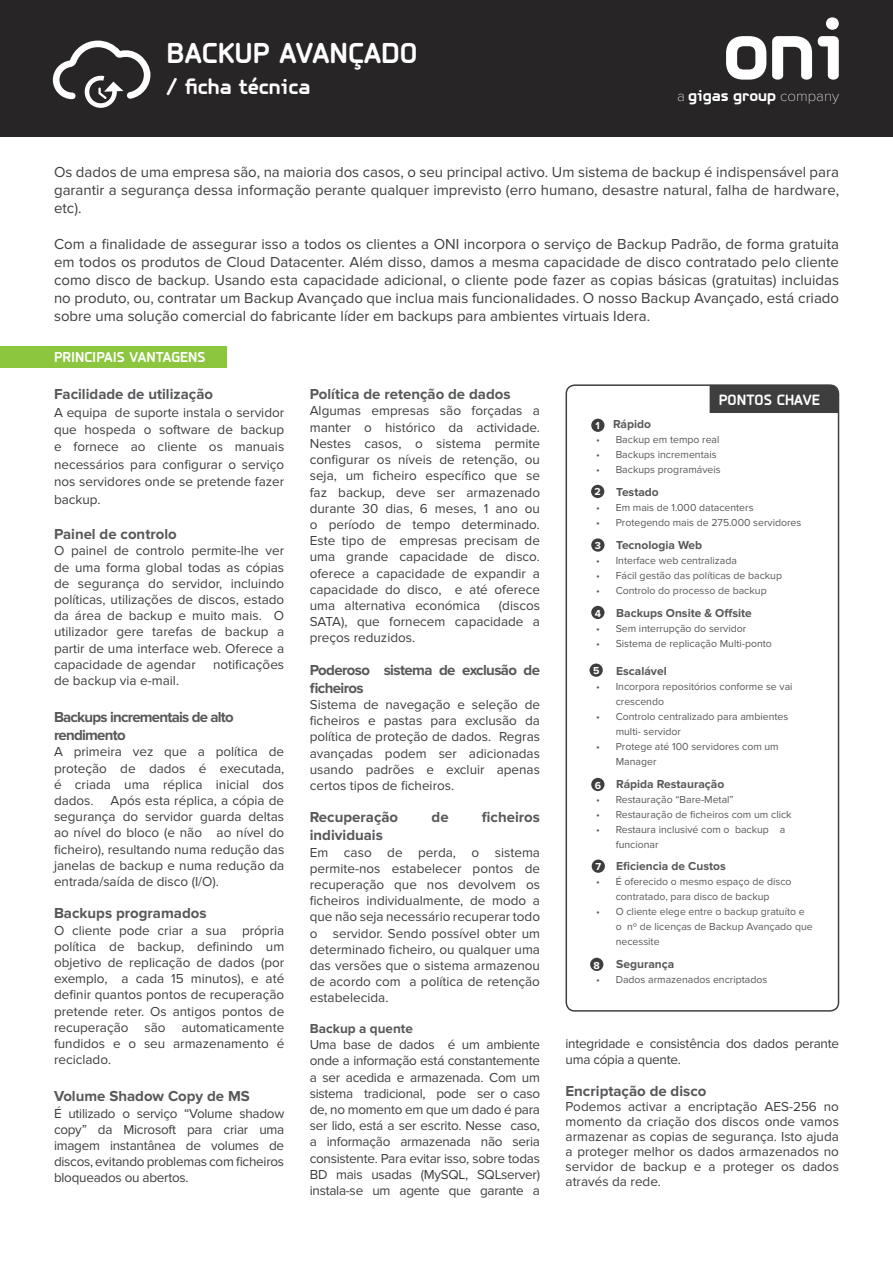
<style>
.page{position:relative;width:893px;height:1263px;background:#fff}
.page>*{position:absolute;margin:0;border:0;box-sizing:border-box;transform-origin:0 0}
.t1{font:700 30px "PF Isotext Pro";color:#fff}
.t2{font:700 22.5px "PF Isotext Pro";color:#fff}
.t3{font:700 16.65px "PF Isotext Pro";color:#fff}
.t4{font:700 15.6px "PF Isotext Pro";color:#fff}
.t5{font:15px/18px "Proxima Nova";color:#3e3e3f;text-align:justify}
.t6{font:700 15px/18px "Proxima Nova";color:#57585a}
.t7{font:700 15px "PF Isotext Pro";color:#fff}
.t8{font:13.5px/16.2px "Proxima Nova";color:#3e3e3f;text-align:justify}
.t9{font:13.5px/16.2px "Proxima Nova";letter-spacing:-.02em;color:#3e3e3f}
.t10{font:700 13.5px "Proxima Nova";color:#57585a}
.t11{font:700 12px "Proxima Nova";color:#57585a}
.t12{font:10.5px/15px "Proxima Nova";color:#57585a}
.t13{font:700 10.5px "Proxima Nova";color:#fff}
.s1{font-family:"Proxima Nova T";font-weight:100;font-size:14.7px}
</style>
<div class="page">
<div style="left:0;top:0;width:893px;height:136px;background:#282526"></div>
<svg style="left:726px;top:36px;width:40px;height:44px"></svg>
<svg style="left:772px;top:36px;width:40px;height:44px"></svg>
<svg style="left:818px;top:17px;width:21px;height:63px"></svg>
<div style="left:0;top:346px;width:227px;height:22px;background:#8bc63e"></div>
<div style="left:710px;top:385px;width:129px;height:28px;background:#3e3e3f"></div>
<div style="left:566px;top:384px;width:273px;height:628px;border:2px solid #3e3e3f;border-radius:9px"></div>
<div style="left:591px;top:419px;width:13px;height:13px;background:#3e3e3f;border-radius:50%"></div>
<div style="left:591px;top:485px;width:13px;height:13px;background:#3e3e3f;border-radius:50%"></div>
<div style="left:591px;top:538px;width:13px;height:14px;background:#3e3e3f;border-radius:50%"></div>
<div style="left:591px;top:606px;width:13px;height:13px;background:#3e3e3f;border-radius:50%"></div>
<div style="left:589px;top:663px;width:14px;height:14px;background:#3e3e3f;border-radius:50%"></div>
<div style="left:591px;top:778px;width:13px;height:13px;background:#3e3e3f;border-radius:50%"></div>
<div style="left:592px;top:859px;width:13px;height:14px;background:#3e3e3f;border-radius:50%"></div>
<div style="left:590px;top:958px;width:13px;height:13px;background:#3e3e3f;border-radius:50%"></div>
<svg style="left:52px;top:40px;width:99px;height:68px"></svg>
<h1 class="t1" style="left:167px;top:36px;width:252px">BACKUP AVANÇADO</h1>
<h2 class="t2" style="left:167px;top:73px;width:145px">/ ficha técnica</h2>
<p class="t3" style="left:677px;top:86px;width:163px"><span class="s1">a</span> gigas group <span class="s1">company</span></p>
<p class="t5" style="left:54px;top:163px;width:786px">Os dados de uma empresa são, na maioria dos casos, o seu principal activo. Um sistema de backup é indispensável para garantir a segurança dessa informação perante qualquer imprevisto (erro humano, desastre natural, falha de hardware, etc).</p>
<p class="t5" style="left:54px;top:235px;width:786px">Com a finalidade de assegurar isso a todos os clientes a ONI incorpora o serviço de Backup Padrão, de forma gratuita em todos os produtos de Cloud Datacenter. Além disso, damos a mesma capacidade de disco contratado pelo cliente como disco de backup. Usando esta capacidade adicional, o cliente pode fazer as copias básicas (gratuitas) incluidas no produto, ou, contratar um Backup Avançado que inclua mais funcionalidades. O nosso Backup Avançado, está criado sobre uma solução comercial do fabricante líder em backups para ambientes virtuais Idera.</p>
<p class="t7" style="left:54px;top:348px;width:153px">PRINCIPAIS VANTAGENS</p>
<p class="t6" style="left:54px;top:386px;width:161px">Facilidade de utilização</p>
<p class="t8" style="left:54px;top:404px;width:232px;line-height:17.4px">A equipa de suporte instala o servidor que hospeda o software de backup e fornece ao cliente os manuais necessários para configurar o serviço nos servidores onde se pretende fazer backup.</p>
<p class="t6" style="left:54px;top:525px;width:124px">Painel de controlo</p>
<p class="t8" style="left:54px;top:543px;width:232px">O painel de controlo permite-lhe ver de uma forma global todas as cópias de segurança do servidor, incluindo políticas, utilizações de discos, estado da área de backup e muito mais. O utilizador gere tarefas de backup a partir de uma interface web. Oferece a capacidade de agendar</p>
<p class="t8" style="left:213px;top:656px;width:73px">notificações</p>
<p class="t8" style="left:54px;top:672px;width:127px">de backup via e-mail.</p>
<p class="t6" style="left:54px;top:708px;width:181px">Backups incrementais de alto rendimento</p>
<p class="t8" style="left:54px;top:744px;width:232px">A primeira vez que a política de proteção de dados é executada, é criada uma réplica inicial dos dados. Após esta réplica, a cópia de segurança do servidor guarda deltas ao nível do bloco (e não ao nível do ficheiro), resultando numa redução das janelas de backup e numa redução da entrada/saída de disco (I/O).</p>
<p class="t6" style="left:54px;top:905px;width:154px">Backups programados</p>
<p class="t8" style="left:54px;top:922px;width:232px">O cliente pode criar a sua própria política de backup, definindo um objetivo de replicação de dados (por exemplo, a cada 15 minutos), e até definir quantos pontos de recuperação pretende reter. Os antigos pontos de recuperação são automaticamente fundidos e o seu armazenamento é reciclado.</p>
<p class="t6" style="left:54px;top:1088px;width:197px">Volume Shadow Copy de MS</p>
<p class="t8" style="left:54px;top:1105px;width:232px">É utilizado o serviço “Volume shadow copy” da Microsoft para criar uma imagem instantânea de volumes de discos, evitando problemas com ficheiros bloqueados ou abertos.</p>
<p class="t6" style="left:310px;top:386px;width:202px">Política de retenção de dados</p>
<p class="t8" style="left:310px;top:403px;width:232px">Algumas empresas são forçadas a manter o histórico da actividade.<br>Nestes casos, o sistema permite configurar os níveis de retenção, ou seja, um ficheiro específico que se faz backup, deve ser armazenado durante 30 dias, 6 meses, 1 ano ou o período de tempo determinado.<br>Este tipo de empresas precisam de uma grande capacidade de disco. oferece a capacidade de expandir a capacidade do disco, e até oferece uma alternativa económica</p>
<p class="t8" style="left:310px;top:597px;width:232px;text-indent:189px">(discos SATA), que fornecem capacidade a preços reduzidos.</p>
<p class="t6" style="left:310px;top:661px;width:232px">Poderoso sistema de exclusão de ficheiros</p>
<p class="t8" style="left:310px;top:696px;width:232px">Sistema de navegação e seleção de ficheiros e pastas para exclusão da política de proteção de dados. Regras avançadas podem ser adicionadas usando padrões e excluir apenas certos tipos de ficheiros.</p>
<p class="t6" style="left:310px;top:809px;width:90px">Recuperação</p>
<p class="t6" style="left:432px;top:809px;width:19px">de</p>
<p class="t6" style="left:482px;top:809px;width:60px">ficheiros</p>
<p class="t6" style="left:310px;top:827px;width:75px">individuais</p>
<p class="t8" style="left:310px;top:844px;width:232px">Em caso de perda, o sistema permite-nos estabelecer pontos de recuperação que nos devolvem os ficheiros individualmente, de modo a que não seja necessário recuperar todo o servidor. Sendo possível obter um determinado ficheiro, ou qualquer uma das versões que o sistema armazenou de acordo com a política de retenção estabelecida.</p>
<p class="t10" style="left:310px;top:1021px;width:105px">Backup a quente</p>
<p class="t8" style="left:310px;top:1037px;width:232px">Uma base de dados é um ambiente onde a informação está constantemente a ser acedida e armazenada. Com um sistema tradicional, pode ser o caso de, no momento em que um dado é para ser lido, está a ser escrito. Nesse caso, a informação armazenada não seria consistente. Para evitar isso, sobre todas BD mais usadas (MySQL, SQLserver) instala-se um agente que garante a</p>
<p class="t4" style="left:719px;top:390px;width:103px">PONTOS CHAVE</p>
<p class="t11" style="left:613px;top:417px;width:39px">Rápido</p>
<p class="t12" style="left:596px;top:432px;width:125px">• Backup em tempo real</p>
<p class="t12" style="left:596px;top:447px;width:122px">• Backups incrementais</p>
<p class="t12" style="left:596px;top:462px;width:126px">• Backups programáveis</p>
<p class="t11" style="left:616px;top:485px;width:44px">Testado</p>
<p class="t12" style="left:596px;top:500px;width:159px">• Em mais de 1.000 datacenters</p>
<p class="t12" style="left:596px;top:515px;width:207px">• Protegendo mais de 275.000 servidores</p>
<p class="t11" style="left:616px;top:538px;width:88px">Tecnologia Web</p>
<p class="t12" style="left:596px;top:553px;width:142px">• Interface web centralizada</p>
<p class="t12" style="left:596px;top:568px;width:187px">• Fácil gestão das políticas de backup</p>
<p class="t12" style="left:596px;top:583px;width:172px">• Controlo do processo de backup</p>
<p class="t11" style="left:616px;top:606px;width:137px">Backups Onsite &amp; Offsite</p>
<p class="t12" style="left:596px;top:621px;width:152px">• Sem interrupção do servidor</p>
<p class="t12" style="left:596px;top:636px;width:177px">• Sistema de replicação Multi-ponto</p>
<p class="t11" style="left:616px;top:664px;width:52px">Escalável</p>
<p class="t12" style="left:616px;top:679px;width:178px;text-indent:-19px">• Incorpora repositórios conforme se vai crescendo</p>
<p class="t12" style="left:616px;top:709px;width:174px;text-indent:-19px">• Controlo centralizado para ambientes multi- servidor</p>
<p class="t12" style="left:616px;top:739px;width:165px;text-indent:-19px">• Protege até 100 servidores com um<br>Manager</p>
<p class="t11" style="left:616px;top:777px;width:110px">Rápida Restauração</p>
<p class="t12" style="left:596px;top:792px;width:139px">• Restauração “Bare-Metal”</p>
<p class="t12" style="left:596px;top:807px;width:197px">• Restauração de ficheiros com um click</p>
<p class="t12" style="left:616px;top:822px;width:171px;text-indent:-19px">• Restaura inclusivé com o backup a funcionar</p>
<p class="t11" style="left:616px;top:859px;width:111px">Eficiencia de Custos</p>
<p class="t12" style="left:596px;top:874px;width:197px;text-align:center">• É oferecido o mesmo espaço de disco contratado, para disco de backup</p>
<p class="t12" style="left:616px;top:904px;width:199px;text-indent:-19px">• O cliente elege entre o backup gratuíto e o nº de licenças de Backup Avançado que necessite</p>
<p class="t11" style="left:616px;top:957px;width:60px">Segurança</p>
<p class="t12" style="left:596px;top:972px;width:173px">• Dados armazenados encriptados</p>
<p class="t13" style="left:596px;top:420px;width:6px">1</p>
<p class="t13" style="left:595px;top:485px;width:8px">2</p>
<p class="t13" style="left:595px;top:539px;width:8px">3</p>
<p class="t13" style="left:595px;top:607px;width:8px">4</p>
<p class="t13" style="left:593px;top:665px;width:8px">5</p>
<p class="t13" style="left:595px;top:779px;width:8px">6</p>
<p class="t13" style="left:595px;top:861px;width:7px">7</p>
<p class="t13" style="left:594px;top:959px;width:8px">8</p>
<p class="t9" style="left:566px;top:1035px;width:275px">integridade e consistência dos dados perante uma cópia a quente.</p>
<p class="t6" style="left:566px;top:1082px;width:142px">Encriptação de disco</p>
<p class="t8" style="left:566px;top:1099px;width:275px;line-height:15px">Podemos activar a encriptação AES-256 no momento da criação dos discos onde vamos armazenar as copias de segurança. Isto ajuda a proteger melhor os dados armazenados no servidor de backup e a proteger os dados através da rede.</p>
</div>
